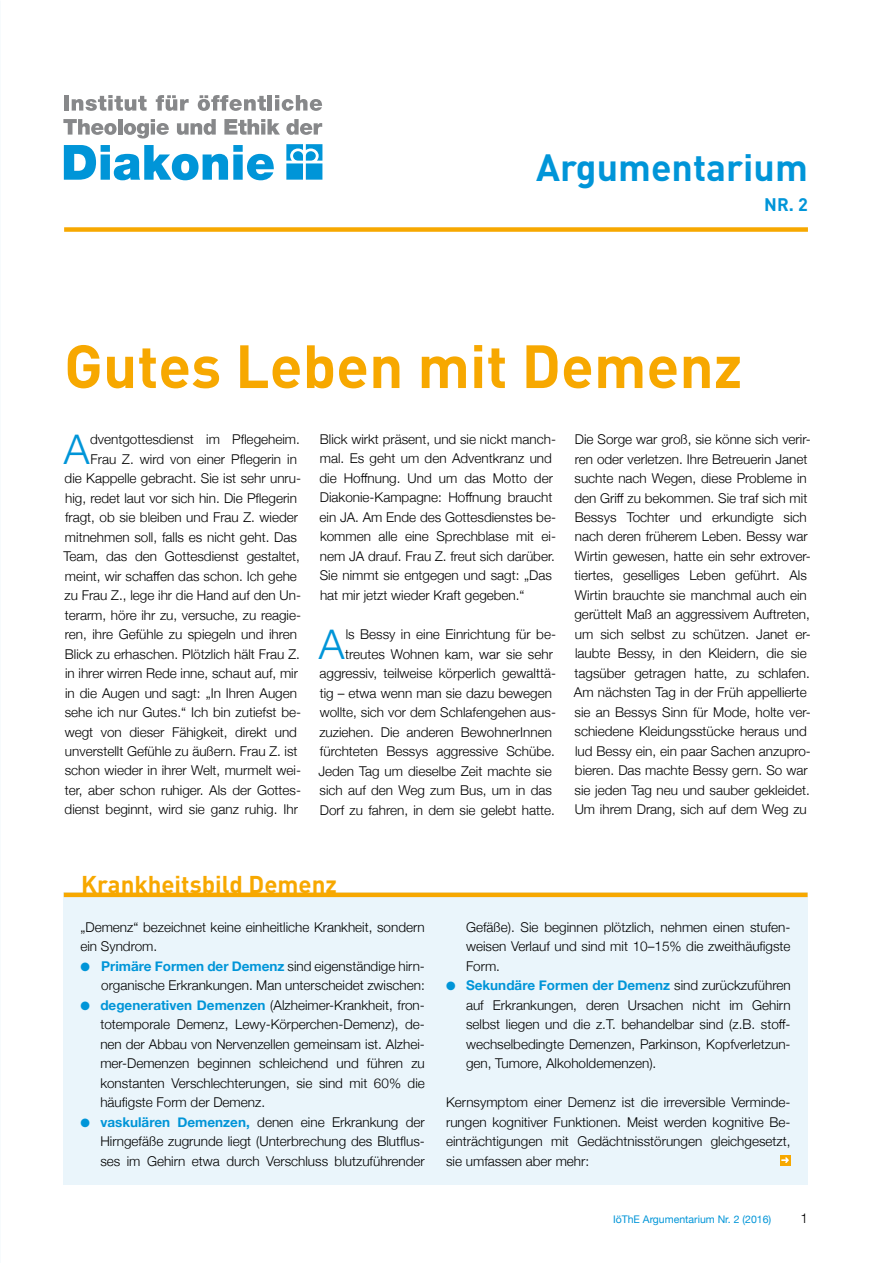
<style>
.page{position:relative;width:893px;height:1263px;background:#fff}
.page>*{position:absolute;margin:0;border:0;box-sizing:border-box;transform-origin:0 0}
.t1{font:700 60px "DIN";color:#f7a800}
.t2{font:300 40.8px "Helvetica Neue";color:#0095d8}
.t3{font:700 37.5px "DIN";color:#0095d8}
.t4{font:700 24px "DIN";color:#f7a800}
.t5{font:700 18px "DIN";color:#0095d8}
.t6{font:300 13.5px/19.5px "Helvetica Neue";color:#000;text-align:justify}
.t7{font:10.5px "Helvetica Neue";color:#0095d8}
.s1{color:#0095d8}
.s2{font-weight:700;color:#0095d8}
</style>
<div class="page">
<div style="left:64px;top:227px;width:744px;height:5px;background:#f7a800"></div>
<div style="left:63px;top:893px;width:745px;height:292px;background:#eaf5fb"></div>
<div style="left:780px;top:1155px;width:11px;height:11px;background:#f7a800"></div>
<svg style="left:781px;top:1157px;width:8px;height:6px"></svg>
<hr style="left:64px;top:893px;width:744px;height:4px;background:#f7a800">
<svg style="left:64px;top:145px;width:210px;height:35px"></svg>
<svg style="left:286px;top:144px;width:36px;height:36px"></svg>
<div style="left:64px;top:95px;width:5px;height:16px;background:#87888a"></div>
<svg style="left:72px;top:95px;width:75px;height:16px"></svg>
<svg style="left:156px;top:95px;width:33px;height:16px"></svg>
<svg style="left:198px;top:95px;width:68px;height:16px"></svg>
<hr style="left:268px;top:95px;width:4px;height:16px;background:#87888a">
<svg style="left:275px;top:95px;width:47px;height:16px"></svg>
<svg style="left:63px;top:119px;width:54px;height:16px"></svg>
<hr style="left:118px;top:119px;width:4px;height:16px;background:#87888a">
<svg style="left:124px;top:119px;width:45px;height:20px"></svg>
<svg style="left:177px;top:119px;width:39px;height:16px"></svg>
<svg style="left:224px;top:119px;width:56px;height:16px"></svg>
<svg style="left:286px;top:119px;width:36px;height:16px"></svg>
<h3 class="t3" style="left:536px;top:142px;width:273px">Argumentarium</h3>
<h3 class="t5" style="left:764px;top:192px;width:45px">NR. 2</h3>
<h1 class="t1" style="left:64px;top:327px;width:680px">Gutes Leben mit Demenz</h1>
<h2 class="t2" style="left:64px;top:416px;width:27px">A</h2>
<p class="t6" style="left:90px;top:428px;width:211px">dventgottesdienst im Pflegeheim.</p>
<p class="t6" style="left:91px;top:448px;width:208px">Frau Z. wird von einer Pflegerin in</p>
<p class="t6" style="left:65px;top:467px;width:238px">die Kappelle gebracht. Sie ist sehr unru-</p>
<p class="t6" style="left:65px;top:487px;width:233px">hig, redet laut vor sich hin. Die Pflegerin</p>
<p class="t6" style="left:65px;top:506px;width:234px">fragt, ob sie bleiben und Frau Z. wieder</p>
<p class="t6" style="left:65px;top:526px;width:234px">mitnehmen soll, falls es nicht geht. Das</p>
<p class="t6" style="left:63px;top:545px;width:238px">Team, das den Gottesdienst gestaltet,</p>
<p class="t6" style="left:65px;top:565px;width:234px">meint, wir schaffen das schon. Ich gehe</p>
<p class="t6" style="left:64px;top:584px;width:238px">zu Frau Z., lege ihr die Hand auf den Un-</p>
<p class="t6" style="left:65px;top:604px;width:238px">terarm, höre ihr zu, versuche, zu reagie-</p>
<p class="t6" style="left:65px;top:623px;width:234px">ren, ihre Gefühle zu spiegeln und ihren</p>
<p class="t6" style="left:65px;top:643px;width:236px">Blick zu erhaschen. Plötzlich hält Frau Z.</p>
<p class="t6" style="left:65px;top:662px;width:234px">in ihrer wirren Rede inne, schaut auf, mir</p>
<p class="t6" style="left:65px;top:682px;width:233px">in die Augen und sagt: „In Ihren Augen</p>
<p class="t6" style="left:65px;top:701px;width:238px">sehe ich nur Gutes.“ Ich bin zutiefst be-</p>
<p class="t6" style="left:65px;top:721px;width:234px">wegt von dieser Fähigkeit, direkt und</p>
<p class="t6" style="left:65px;top:740px;width:234px">unverstellt Gefühle zu äußern. Frau Z. ist</p>
<p class="t6" style="left:65px;top:760px;width:238px">schon wieder in ihrer Welt, murmelt wei-</p>
<p class="t6" style="left:65px;top:779px;width:238px">ter, aber schon ruhiger. Als der Gottes-</p>
<p class="t6" style="left:65px;top:799px;width:235px">dienst beginnt, wird sie ganz ruhig. Ihr</p>
<p class="t6" style="left:319px;top:428px;width:238px;text-align:left">Blick wirkt präsent, und sie nickt manch&shy;mal. Es geht um den Adventkranz und die Hoffnung. Und um das Motto der Diakonie-Kampagne: Hoffnung braucht ein JA. Am Ende des Gottesdienstes be&shy;kommen alle eine Sprechblase mit ei&shy;nem JA drauf. Frau Z. freut sich darüber.<br>Sie nimmt sie entgegen und sagt: „Das hat mir jetzt wieder Kraft gegeben.“</p>
<h2 class="t2" style="left:319px;top:611px;width:27px">A</h2>
<p class="t6" style="left:346px;top:623px;width:212px">ls Bessy in eine Einrichtung für be-</p>
<p class="t6" style="left:345px;top:643px;width:209px">treutes Wohnen kam, war sie sehr</p>
<p class="t6" style="left:320px;top:662px;width:238px">aggressiv, teilweise körperlich gewalttä-</p>
<p class="t6" style="left:320px;top:682px;width:234px">tig – etwa wenn man sie dazu bewegen</p>
<p class="t6" style="left:320px;top:701px;width:238px">wollte, sich vor dem Schlafengehen aus-</p>
<p class="t6" style="left:319px;top:721px;width:234px">zuziehen. Die anderen BewohnerInnen</p>
<p class="t6" style="left:320px;top:740px;width:236px">fürchteten Bessys aggressive Schübe.</p>
<p class="t6" style="left:318px;top:760px;width:235px">Jeden Tag um dieselbe Zeit machte sie</p>
<p class="t6" style="left:320px;top:779px;width:234px">sich auf den Weg zum Bus, um in das</p>
<p class="t6" style="left:320px;top:799px;width:236px">Dorf zu fahren, in dem sie gelebt hatte.</p>
<p class="t6" style="left:574px;top:428px;width:239px;text-align:left">Die Sorge war groß, sie könne sich verir&shy;ren oder verletzen. Ihre Betreuerin Janet suchte nach Wegen, diese Probleme in den Griff zu bekommen. Sie traf sich mit Bessys Tochter und erkundigte sich nach deren früherem Leben. Bessy war Wirtin gewesen, hatte ein sehr extrover&shy;tiertes, geselliges Leben geführt. Als Wirtin brauchte sie manchmal auch ein gerüttelt Maß an aggressivem Auftreten, um sich selbst zu schützen. Janet er&shy;laubte Bessy, in den Kleidern, die sie tagsüber getragen hatte, zu schlafen.<br>Am nächsten Tag in der Früh appellierte sie an Bessys Sinn für Mode, holte ver&shy;schiedene Kleidungsstücke heraus und lud Bessy ein, ein paar Sachen anzupro&shy;bieren. Das machte Bessy gern. So war sie jeden Tag neu und sauber gekleidet.<br>Um ihrem Drang, sich auf dem Weg zu</p>
<h3 class="t4" style="left:81px;top:868px;width:257px">Krankheitsbild Demenz</h3>
<p class="t6" style="left:80px;top:916px;width:346px">„Demenz“ bezeichnet keine einheitliche Krankheit, sondern ein Syndrom.</p>
<p class="t6" style="left:80px;top:955px;width:346px;text-align:right"><span class="s1">●</span> <span class="s2">Primäre Formen der Demenz</span> sind eigenständige hirn&shy;organische Erkrankungen. Man unterscheidet zwischen:</p>
<p class="t6" style="left:100px;top:994px;width:326px;text-indent:-20px"><span class="s1">●</span> <span class="s2">degenerativen Demenzen</span> (Alzheimer-Krankheit, fron&shy;totemporale Demenz, Lewy-Körperchen-Demenz), de&shy;nen der Abbau von Nervenzellen gemeinsam ist. Alzhei&shy;mer-Demenzen beginnen schleichend und führen zu konstanten Verschlechterungen, sie sind mit 60% die häufigste Form der Demenz.</p>
<p class="t6" style="left:100px;top:1111px;width:326px;text-indent:-20px"><span class="s1">●</span> <span class="s2">vaskulären Demenzen,</span> denen eine Erkrankung der Hirngefäße zugrunde liegt (Unterbrechung des Blutflus&shy;ses im Gehirn etwa durch Verschluss blutzuführender</p>
<p class="t6" style="left:466px;top:916px;width:326px">Gefäße). Sie beginnen plötzlich, nehmen einen stufen&shy;weisen Verlauf und sind mit 10–15% die zweithäufigste Form.</p>
<p class="t6" style="left:466px;top:974px;width:326px;text-indent:-20px"><span class="s1">●</span> <span class="s2">Sekundäre Formen der Demenz</span> sind zurückzuführen auf Erkrankungen, deren Ursachen nicht im Gehirn selbst liegen und die z.T. behandelbar sind (z.B. stoff&shy;wechselbedingte Demenzen, Parkinson, Kopfverletzun&shy;gen, Tumore, Alkoholdemenzen).</p>
<p class="t6" style="left:446px;top:1091px;width:346px">Kernsymptom einer Demenz ist die irreversible Verminde&shy;rungen kognitiver Funktionen. Meist werden kognitive Be&shy;einträchtigungen mit Gedächtnisstörungen gleichgesetzt, sie umfassen aber mehr:</p>
<p class="t7" style="left:613px;top:1211px;width:160px">IöThE Argumentarium Nr. 2 (2016)</p>
<p class="t6" style="left:800px;top:1207px;width:9px">1</p>
</div>
